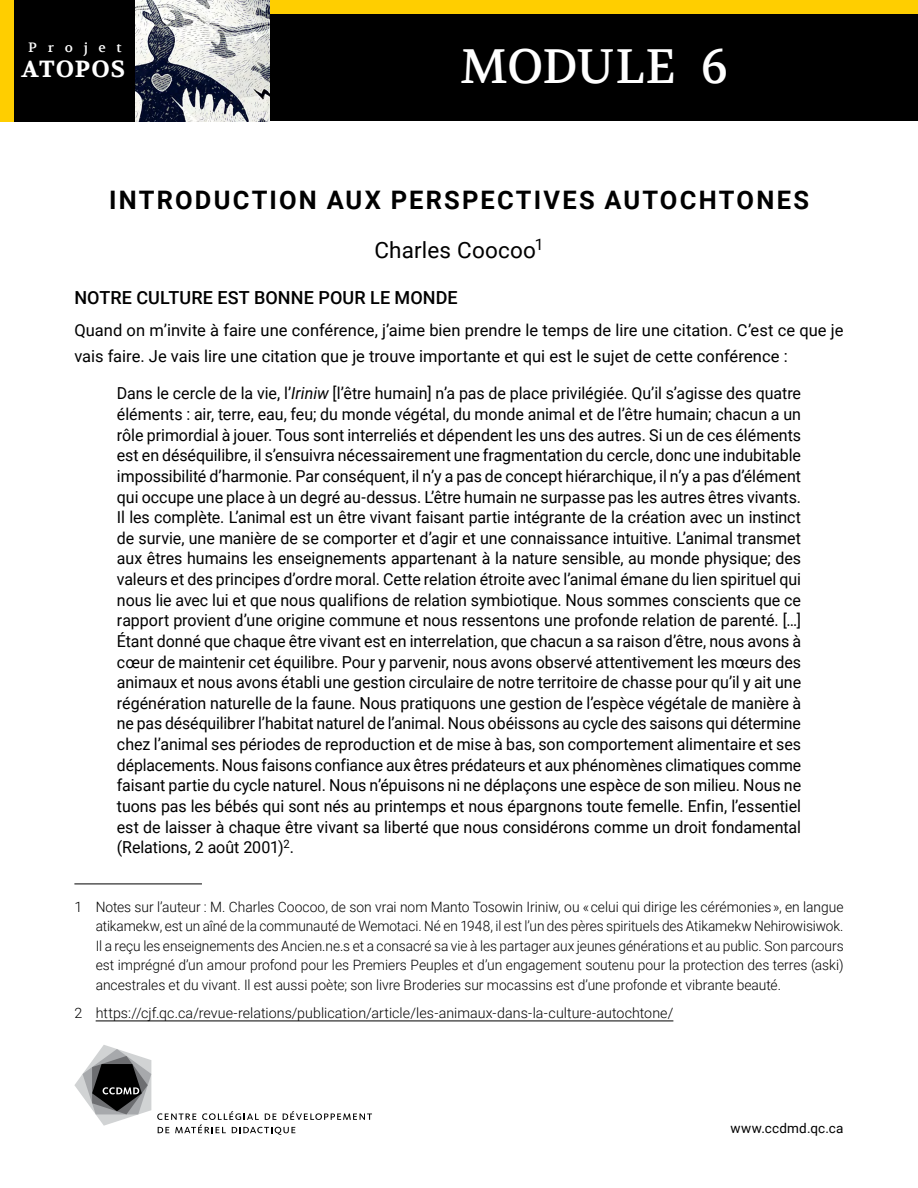
<style>
.page{position:relative;width:918px;height:1188px;background:#fff}
.page>*{position:absolute;margin:0;border:0;box-sizing:border-box;transform-origin:0 0}
.t1{font:48px "Volkhov";letter-spacing:-.015em;color:#fff}
.t2{font:700 25.5px "Roboto";letter-spacing:.085em;color:#000}
.t3{font:700 23.25px "Volkhov";letter-spacing:.04em;color:#fff}
.t4{font:22.5px "Roboto";letter-spacing:.01em;color:#000}
.t5{font:500 18px "Roboto";letter-spacing:.005em;color:#000}
.t6{font:16.5px/20.7px "Roboto";color:#000}
.t7{font:300 14.25px/19.5px "Roboto";color:#000;text-align:justify}
.t8{font:13.5px "Roboto";letter-spacing:.015em;color:#000}
.t9{font:13.5px "Volkhov";letter-spacing:.775em;color:#fff}
.s1{font-style:italic}
</style>
<div class="page">
<div style="left:270px;top:14px;width:648px;height:108px;background:#000"></div>
<div style="left:14px;top:0;width:121px;height:122px;background:#000"></div>
<div style="left:216px;top:0;width:702px;height:14px;background:#ffce00"></div>
<div style="left:0;top:0;width:14px;height:122px;background:#ffce00"></div>
<svg style="left:157px;top:1111px;width:215px;height:24px"></svg>
<svg style="left:74px;top:1045px;width:77px;height:81px"></svg>
<img style="left:135px;top:0;width:135px;height:122px">
<hr style="left:74px;top:884px;width:128px;height:1px;background:#000">
<hr style="left:96px;top:1021px;width:577px;height:1px;background:#000">
<p class="t9" style="left:28px;top:39px;width:95px">Projet</p>
<h1 class="t1" style="left:460px;top:37px;width:269px">MODULE 6</h1>
<h3 class="t3" style="left:22px;top:55px;width:105px">ATOPOS</h3>
<h2 class="t2" style="left:109px;top:183px;width:701px">INTRODUCTION AUX PERSPECTIVES AUTOCHTONES</h2>
<h3 class="t4" style="left:374px;top:234px;width:171px">Charles Coocoo<sup>1</sup></h3>
<p class="t5" style="left:74px;top:285px;width:385px">NOTRE CULTURE EST BONNE POUR LE MONDE</p>
<p class="t6" style="left:74px;top:317px;width:771px;line-height:25.5px">Quand on m’invite à faire une conférence, j’aime bien prendre le temps de lire une citation. C’est ce que je vais faire. Je vais lire une citation que je trouve importante et qui est le sujet de cette conférence :</p>
<p class="t6" style="left:117px;top:383px;width:686px;text-align:justify">Dans le cercle de la vie, l’<span class="s1">Iriniw</span> [l’être humain] n’a pas de place privilégiée. Qu’il s’agisse des quatre éléments : air, terre, eau, feu; du monde végétal, du monde animal et de l’être humain; chacun a un rôle primordial à jouer. Tous sont interreliés et dépendent les uns des autres. Si un de ces éléments est en déséquilibre, il s’ensuivra nécessairement une fragmentation du cercle, donc une indubitable impossibilité d’harmonie. Par conséquent, il n’y a pas de concept hiérarchique, il n’y a pas d’élément qui occupe une place à un degré au-dessus. L’être humain ne surpasse pas les autres êtres vivants.<br>Il les complète. L’animal est un être vivant faisant partie intégrante de la création avec un instinct de survie, une manière de se comporter et d’agir et une connaissance intuitive. L’animal transmet aux êtres humains les enseignements appartenant à la nature sensible, au monde physique; des valeurs et des principes d’ordre moral. Cette relation étroite avec l’animal émane du lien spirituel qui nous lie avec lui et que nous qualifions de relation symbiotique. Nous sommes conscients que ce rapport provient d’une origine commune et nous ressentons une profonde relation de parenté. […] Étant donné que chaque être vivant est en interrelation, que chacun a sa raison d’être, nous avons à cœur de maintenir cet équilibre. Pour y parvenir, nous avons observé attentivement les mœurs des animaux et nous avons établi une gestion circulaire de notre territoire de chasse pour qu’il y ait une régénération naturelle de la faune. Nous pratiquons une gestion de l’espèce végétale de manière à ne pas déséquilibrer l’habitat naturel de l’animal. Nous obéissons au cycle des saisons qui détermine chez l’animal ses périodes de reproduction et de mise à bas, son comportement alimentaire et ses déplacements. Nous faisons confiance aux êtres prédateurs et aux phénomènes climatiques comme faisant partie du cycle naturel. Nous n’épuisons ni ne déplaçons une espèce de son milieu. Nous ne tuons pas les bébés qui sont nés au printemps et nous épargnons toute femelle. Enfin, l’essentiel est de laisser à chaque être vivant sa liberté que nous considérons comme un droit fondamental (Relations, 2 août 2001)<sup>2</sup>.</p>
<p class="t7" style="left:96px;top:897px;width:749px;text-indent:-21px">1 Notes sur l’auteur : M. Charles Coocoo, de son vrai nom Manto Tosowin Iriniw, ou « celui qui dirige les cérémonies », en langue atikamekw, est un aîné de la communauté de Wemotaci. Né en 1948, il est l’un des pères spirituels des Atikamekw Nehirowisiwok.<br>Il a reçu les enseignements des Ancien.ne.s et a consacré sa vie à les partager aux jeunes générations et au public. Son parcours est imprégné d’un amour profond pour les Premiers Peuples et d’un engagement soutenu pour la protection des terres (aski) ancestrales et du vivant. Il est aussi poète; son livre Broderies sur mocassins est d’une profonde et vibrante beauté.</p>
<p class="t7" style="left:74px;top:1003px;width:600px">2 https://cjf.qc.ca/revue-relations/publication/article/les-animaux-dans-la-culture-autochtone/</p>
<p class="t8" style="left:730px;top:1119px;width:115px">www.ccdmd.qc.ca</p>
</div>
